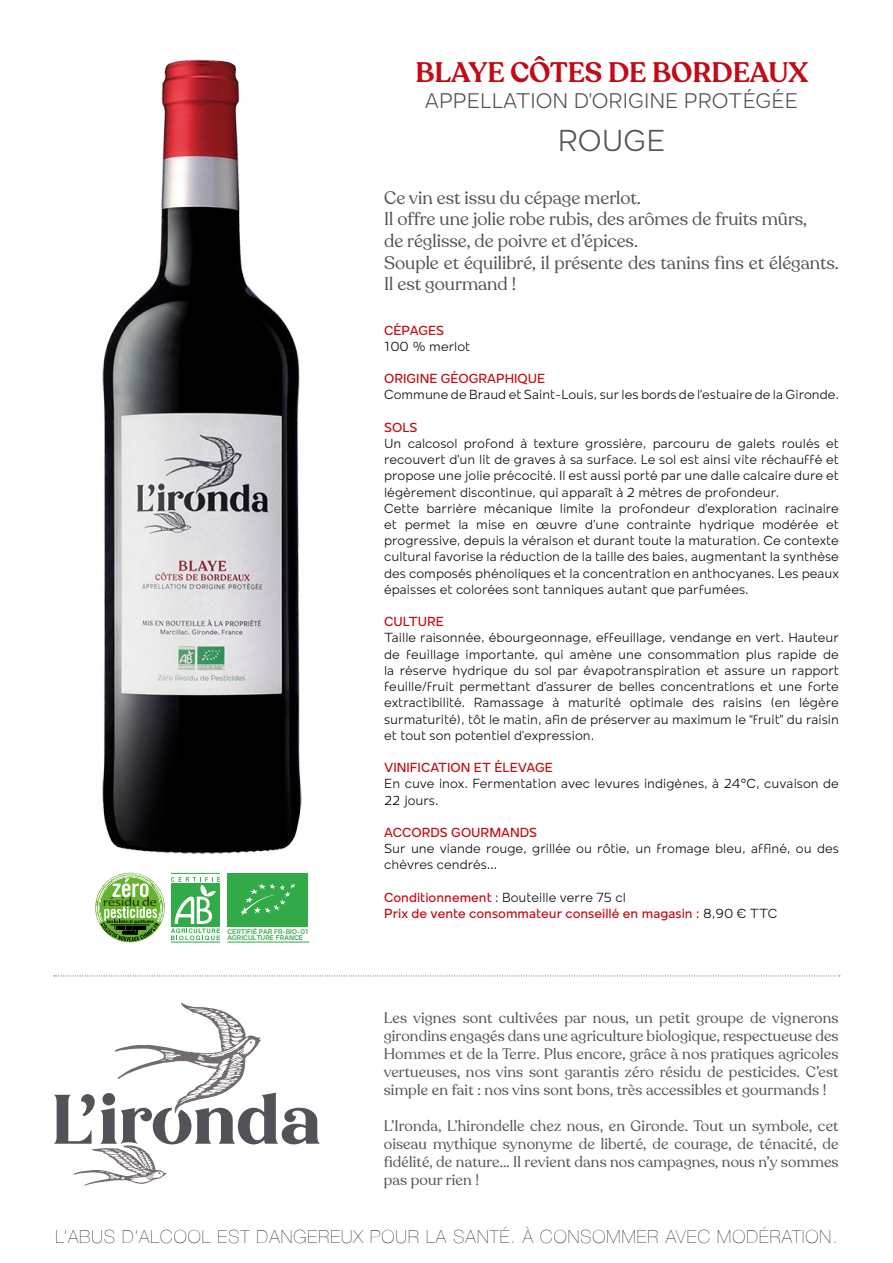
<style>
.page{position:relative;width:893px;height:1263px;background:#fff}
.page>*{position:absolute;margin:0;border:0;box-sizing:border-box;transform-origin:0 0}
.t1{font:300 31.05px "Mollen";color:#545258}
.t2{font:600 27.9px "Recoleta";color:#c10c17}
.t3{font:300 21.75px "Mollen";color:#545258}
.t4{font:18px/21.6px "Recoleta";color:#545258}
.t5{font:200 18px "Helvetica Neue";letter-spacing:.06em;color:#000}
.t6{font:15px/18px "Recoleta";letter-spacing:.01em;color:#545258;text-align:justify}
.t7{font:300 13.5px/16.2px "Mollen";color:#000}
.t8{font:500 13.5px/16.2px "Mollen";color:#c10c17}
.t9{font:600 7.05px/6.4px "Mollen";color:#31aa47}
.s1{font-weight:300;color:#000}
</style>
<div class="page">
<svg style="left:54px;top:1003px;width:266px;height:183px"></svg>
<svg style="left:96px;top:873px;width:68px;height:69px"></svg>
<div style="left:227px;top:873px;width:80px;height:53px;background:#31aa47"></div>
<svg style="left:241px;top:883px;width:55px;height:33px"></svg>
<hr style="left:171px;top:873px;width:49px;height:1px;background:#31aa47">
<hr style="left:171px;top:942px;width:49px;height:1px;background:#31aa47">
<hr style="left:227px;top:942px;width:82px;height:1px;background:#31aa47">
<svg style="left:171px;top:876px;width:49px;height:64px"></svg>
<svg style="left:54px;top:975px;width:786px;height:1px"></svg>
<img style="left:102px;top:59px;width:200px;height:796px">
<h2 class="t2" style="left:415px;top:54px;width:394px">BLAYE CÔTES DE BORDEAUX</h2>
<h3 class="t3" style="left:425px;top:88px;width:375px">APPELLATION D’ORIGINE PROTÉGÉE</h3>
<h1 class="t1" style="left:558px;top:123px;width:109px">ROUGE</h1>
<p class="t9" style="left:227px;top:928px;width:83px">CERTIFIÉ PAR FR-BIO-01<br>AGRICULTURE FRANCE</p>
<h3 class="t4" style="left:384px;top:187px;width:456px">Ce vin est issu du cépage merlot.<br>Il offre une jolie robe rubis, des arômes de fruits mûrs,<br>de réglisse, de poivre et d’épices.<br>Souple et équilibré, il présente des tanins fins et élégants.<br>Il est gourmand !</h3>
<p class="t8" style="left:384px;top:322px;width:62px">CÉPAGES</p>
<p class="t7" style="left:384px;top:338px;width:88px">100 % merlot</p>
<p class="t8" style="left:384px;top:370px;width:163px">ORIGINE GÉOGRAPHIQUE</p>
<p class="t7" style="left:384px;top:387px;width:456px">Commune de Braud et Saint-Louis, sur les bords de l’estuaire de la Gironde.</p>
<p class="t8" style="left:384px;top:419px;width:35px">SOLS</p>
<p class="t7" style="left:384px;top:435px;width:456px">Un calcosol profond à texture grossière, parcouru de galets roulés et recouvert d’un lit de graves à sa surface. Le sol est ainsi vite réchauffé et propose une jolie précocité. Il est aussi porté par une dalle calcaire dure et légèrement discontinue, qui apparaît à 2 mètres de profondeur.<br>Cette barrière mécanique limite la profondeur d’exploration racinaire et permet la mise en œuvre d’une contrainte hydrique modérée et progressive, depuis la véraison et durant toute la maturation. Ce contexte cultural favorise la réduction de la taille des baies, augmentant la synthèse des composés phénoliques et la concentration en anthocyanes. Les peaux épaisses et colorées sont tanniques autant que parfumées.</p>
<p class="t8" style="left:384px;top:613px;width:61px">CULTURE</p>
<p class="t7" style="left:384px;top:630px;width:456px;text-align:justify">Taille raisonnée, ébourgeonnage, effeuillage, vendange en vert. Hauteur de feuillage importante, qui amène une consommation plus rapide de la réserve hydrique du sol par évapotranspiration et assure un rapport feuille/fruit permettant d’assurer de belles concentrations et une forte extractibilité. Ramassage à maturité optimale des raisins (en légère surmaturité), tôt le matin, afin de préserver au maximum le “fruit” du raisin et tout son potentiel d’expression.</p>
<p class="t8" style="left:384px;top:759px;width:170px">VINIFICATION ET ÉLEVAGE</p>
<p class="t7" style="left:384px;top:775px;width:456px">En cuve inox. Fermentation avec levures indigènes, à 24°C, cuvaison de<br>22 jours.</p>
<p class="t8" style="left:384px;top:824px;width:155px">ACCORDS GOURMANDS</p>
<p class="t7" style="left:384px;top:840px;width:456px">Sur une viande rouge, grillée ou rôtie, un fromage bleu, affiné, ou des chèvres cendrés…</p>
<p class="t8" style="left:384px;top:889px;width:395px">Conditionnement <span class="s1">: Bouteille verre 75 cl<br></span>Prix de vente consommateur conseillé en magasin : <span class="s1">8,90 € TTC</span></p>
<p class="t6" style="left:384px;top:1009px;width:456px">Les vignes sont cultivées par nous, un petit groupe de vignerons girondins engagés dans une agriculture biologique, respectueuse des Hommes et de la Terre. Plus encore, grâce à nos pratiques agricoles vertueuses, nos vins sont garantis zéro résidu de pesticides. C’est simple en fait : nos vins sont bons, très accessibles et gourmands !</p>
<p class="t6" style="left:384px;top:1117px;width:456px">L’Ironda, L’hirondelle chez nous, en Gironde. Tout un symbole, cet oiseau mythique synonyme de liberté, de courage, de ténacité, de fidélité, de nature… Il revient dans nos campagnes, nous n’y sommes pas pour rien !</p>
<h3 class="t5" style="left:56px;top:1226px;width:783px">L’ABUS D’ALCOOL EST DANGEREUX POUR LA SANTÉ. À CONSOMMER AVEC MODÉRATION.</h3>
</div>
